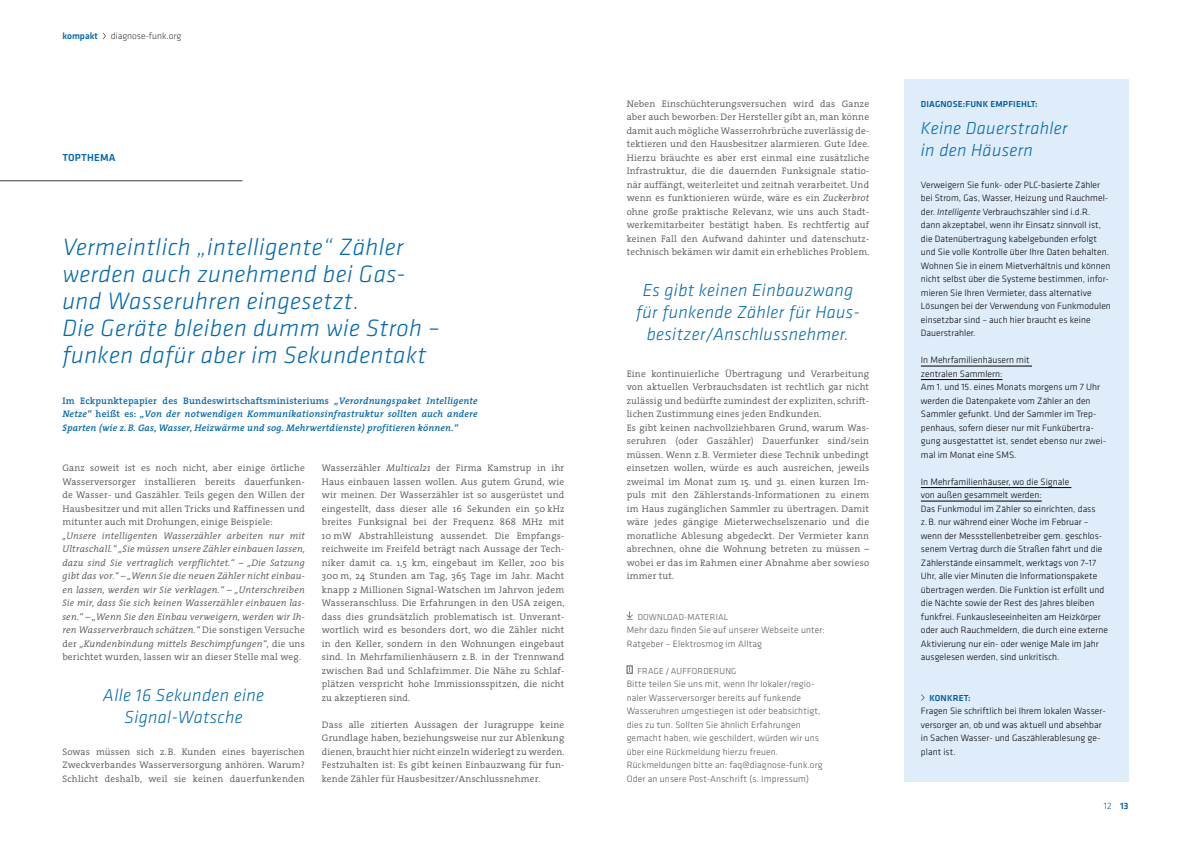
<style>
.page{position:relative;width:1191px;height:842px;background:#fff}
.page>*{position:absolute;margin:0;border:0;box-sizing:border-box;transform-origin:0 0}
.t1{font:italic 300 24.5px/27px "Klavika";letter-spacing:.02em;color:#0068b0}
.t2{font:italic 300 18px/22px "Klavika";letter-spacing:.02em;color:#0068b0;text-align:center}
.t3{font:500 10.5px "Klavika";color:#0068b0}
.t4{font:300 9.5px/13.5px "The Serif";letter-spacing:.02em;color:#535454;text-align:justify}
.t5{font:300 9.5px/13.5px "Klavika";letter-spacing:.005em;color:#000}
.t6{font:italic 300 9.5px/13.5px "The Serif";letter-spacing:.02em;color:#535454;text-align:justify}
.t7{font:300 9.5px/13.5px "Klavika";letter-spacing:.015em;color:#535454}
.t8{font:italic 600 9.5px/13.5px "The Serif";letter-spacing:.02em;color:#0068b0;text-align:justify}
.t9{font:300 9.5px "Klavika";color:#393a39}
.t10{font:500 9.5px "Klavika";color:#0068b0}
.t11{font:500 9.5px "Klavika";color:#005ca8}
.t12{font:300 9.5px "Klavika";color:#005ca8}
.t13{font:300 9px "Klavika";color:#535454}
.t14{font:500 9px "Klavika";letter-spacing:.02em;color:#005ca8}
.s1{font-style:normal}
.s2{font-style:italic}
</style>
<div class="page">
<hr style="left:0;top:181px;width:242px;height:1px;background:#393a39">
<svg style="left:103px;top:33px;width:3px;height:6px"></svg>
<div style="left:904px;top:80px;width:224px;height:702px;background:#dfecf9"></div>
<svg style="left:626px;top:611px;width:6px;height:9px"></svg>
<div style="left:626px;top:665px;width:6px;height:9px;border:1px solid #535454"></div>
<hr style="left:921px;top:366px;width:111px;height:1px;background:#000">
<hr style="left:921px;top:379px;width:81px;height:1px;background:#000">
<hr style="left:921px;top:487px;width:150px;height:1px;background:#000">
<hr style="left:921px;top:501px;width:120px;height:1px;background:#000">
<svg style="left:921px;top:694px;width:3px;height:7px"></svg>
<p class="t10" style="left:62px;top:31px;width:37px">KOMPAKT</p>
<p class="t9" style="left:111px;top:31px;width:72px">diagnose-funk.org</p>
<p class="t3" style="left:62px;top:151px;width:55px">TOPTHEMA</p>
<h1 class="t1" style="left:62px;top:234px;width:379px">Vermeintlich „intelligente“ Zähler werden auch zunehmend bei Gas&shy;und Wasseruhren eingesetzt.<br>Die Geräte bleiben dumm wie Stroh – funken dafür aber im Sekundentakt</h1>
<p class="t8" style="left:62px;top:393px;width:417px"><span class="s1">Im Eckpunktepapier des Bundeswirtschaftsministeriums</span> „Verordnungspaket Intelligente Netze“ <span class="s1">heißt es:</span> „Von der notwendigen Kommunikationsinfrastruktur sollten auch andere Sparten (wie z.B. Gas, Wasser, Heizwärme und sog. Mehrwertdienste) profitieren können.“</p>
<p class="t4" style="left:62px;top:461px;width:244px">Ganz soweit ist es noch nicht, aber einige örtliche Wasserversorger installieren bereits dauerfunken&shy;de Wasser- und Gaszähler. Teils gegen den Willen der Hausbesitzer und mit allen Tricks und Raffinessen und mitunter auch mit Drohungen, einige Beispiele:</p>
<p class="t6" style="left:62px;top:528px;width:244px">„Unsere intelligenten Wasserzähler arbeiten nur mit Ultraschall.“ „Sie müssen unsere Zähler einbauen lassen, dazu sind Sie vertraglich verpflichtet.“ – „Die Satzung gibt das vor.“ – „Wenn Sie die neuen Zähler nicht einbau&shy;en lassen, werden wir Sie verklagen.“ – „Unterschreiben Sie mir, dass Sie sich keinen Wasserzähler einbauen las&shy;sen.“ – „Wenn Sie den Einbau verweigern, werden wir Ih&shy;ren Wasserverbrauch schätzen.“ <span class="s1">Die sonstigen Versuche der</span> „Kundenbindung mittels Beschimpfungen“, <span class="s1">die uns berichtet wurden, lassen wir an dieser Stelle mal weg.</span></p>
<h2 class="t2" style="left:103px;top:684px;width:163px">Alle 16 Sekunden eine<br>Signal-Watsche</h2>
<p class="t4" style="left:62px;top:744px;width:244px">Sowas müssen sich z.B. Kunden eines bayerischen Zweckverbandes Wasserversorgung anhören. Warum?<br>Schlicht deshalb, weil sie keinen dauerfunkenden</p>
<p class="t4" style="left:322px;top:461px;width:244px">Wasserzähler <span class="s2">Multical21</span> der Firma Kamstrup in ihr Haus einbauen lassen wollen. Aus gutem Grund, wie wir meinen. Der Wasserzähler ist so ausgerüstet und eingestellt, dass dieser alle 16 Sekunden ein 50 kHz breites Funksignal bei der Frequenz 868 MHz mit 10 mW Abstrahlleistung aussendet. Die Empfangs&shy;reichweite im Freifeld beträgt nach Aussage der Tech&shy;niker damit ca. 1,5 km, eingebaut im Keller, 200 bis 300 m, 24 Stunden am Tag, 365 Tage im Jahr. Macht knapp 2 Millionen Signal-Watschen im Jahrvon jedem Wasseranschluss. Die Erfahrungen in den USA zeigen, dass dies grundsätzlich problematisch ist. Unverant&shy;wortlich wird es besonders dort, wo die Zähler nicht in den Keller, sondern in den Wohnungen eingebaut sind. In Mehrfamilienhäusern z.B. in der Trennwand zwischen Bad und Schlafzimmer. Die Nähe zu Schlaf&shy;plätzen verspricht hohe Immissionsspitzen, die nicht zu akzeptieren sind.</p>
<p class="t4" style="left:322px;top:717px;width:244px">Dass alle zitierten Aussagen der Juragruppe keine Grundlage haben, beziehungsweise nur zur Ablenkung dienen, braucht hier nicht einzeln widerlegt zu werden.<br>Festzuhalten ist: Es gibt keinen Einbauzwang für fun&shy;kende Zähler für Hausbesitzer/Anschlussnehmer.</p>
<p class="t4" style="left:626px;top:96px;width:244px">Neben Einschüchterungsversuchen wird das Ganze aber auch beworben: Der Hersteller gibt an, man könne damit auch mögliche Wasserrohrbrüche zuverlässig de&shy;tektieren und den Hausbesitzer alarmieren. Gute Idee.<br>Hierzu bräuchte es aber erst einmal eine zusätzliche Infrastruktur, die die dauernden Funksignale statio&shy;när auffängt, weiterleitet und zeitnah verarbeitet. Und wenn es funktionieren würde, wäre es ein <span class="s2">Zuckerbrot </span>ohne große praktische Relevanz, wie uns auch Stadt&shy;werkemitarbeiter bestätigt haben. Es rechtfertig auf keinen Fall den Aufwand dahinter und datenschutz&shy;technisch bekämen wir damit ein erhebliches Problem.</p>
<h2 class="t2" style="left:636px;top:279px;width:225px">Es gibt keinen Einbauzwang für funkende Zähler für Haus&shy;besitzer/Anschlussnehmer.</h2>
<p class="t4" style="left:626px;top:366px;width:244px;text-align:left">Eine kontinuierliche Übertragung und Verarbeitung von aktuellen Verbrauchsdaten ist rechtlich gar nicht zulässig und bedürfte zumindest der expliziten, schrift&shy;lichen Zustimmung eines jeden Endkunden.<br>Es gibt keinen nachvollziehbaren Grund, warum Was&shy;seruhren (oder Gaszähler) Dauerfunker sind/sein müssen. Wenn z.B. Vermieter diese Technik unbedingt einsetzen wollen, würde es auch ausreichen, jeweils zweimal im Monat zum 15. und 31. einen kurzen Im&shy;puls mit den Zählerstands-Informationen zu einem im Haus zugänglichen Sammler zu übertragen. Damit wäre jedes gängige Mieterwechselszenario und die monatliche Ablesung abgedeckt. Der Vermieter kann abrechnen, ohne die Wohnung betreten zu müssen – wobei er das im Rahmen einer Abnahme aber sowieso immer tut.</p>
<p class="t13" style="left:638px;top:612px;width:13px">Download</p>
<p class="t13" style="left:684px;top:612px;width:10px">-material</p>
<p class="t7" style="left:626px;top:623px;width:200px">Mehr dazu finden Sie auf unserer Webseite unter:<br>Ratgeber – Elektrosmog im Alltag</p>
<p class="t13" style="left:637px;top:666px;width:10px">Frage</p>
<p class="t13" style="left:665px;top:666px;width:18px">/Aufforderung</p>
<p class="t7" style="left:626px;top:677px;width:198px">Bitte teilen Sie uns mit, wenn Ihr lokaler/regio&shy;naler Wasserversorger bereits auf funkende Wasseruhren umgestiegen ist oder beabsichtigt, dies zu tun. Sollten Sie ähnlich Erfahrungen gemacht haben, wie geschildert, würden wir uns über eine Rückmeldung hierzu freuen.<br>Rückmeldungen bitte an: faq@diagnose-funk.org Oder an unsere Post-Anschrift (s. Impressum)</p>
<p class="t14" style="left:921px;top:99px;width:118px">DIAGNOSE:FUNK EMPFIEHLT:</p>
<h2 class="t2" style="left:921px;top:117px;width:148px;text-align:left">Keine Dauerstrahler in den Häusern</h2>
<p class="t5" style="left:921px;top:178px;width:191px">Verweigern Sie funk- oder PLC-basierte Zähler bei Strom, Gas, Wasser, Heizung und Rauchmel&shy;der. <span class="s2">Intelligente</span> Verbrauchszähler sind i.d.R. dann akzeptabel, wenn ihr Einsatz sinnvoll ist, die Datenübertragung kabelgebunden erfolgt und Sie volle Kontrolle über Ihre Daten behalten.<br>Wohnen Sie in einem Mietverhältnis und können nicht selbst über die Systeme bestimmen, infor&shy;mieren Sie Ihren Vermieter, dass alternative Lösungen bei der Verwendung von Funkmodulen einsetzbar sind – auch hier braucht es keine Dauerstrahler.</p>
<p class="t5" style="left:921px;top:353px;width:187px">In Mehrfamilienhäusern mit<br>zentralen Sammlern:<br>Am 1. und 15. eines Monats morgens um 7 Uhr werden die Datenpakete vom Zähler an den Sammler gefunkt. Und der Sammler im Trep&shy;penhaus, sofern dieser nur mit Funkübertra&shy;gung ausgestattet ist, sendet ebenso nur zwei&shy;mal im Monat eine SMS.</p>
<p class="t5" style="left:921px;top:475px;width:189px">In Mehrfamilienhäuser, wo die Signale<br>von außen gesammelt werden:<br>Das Funkmodul im Zähler so einrichten, dass z.B. nur während einer Woche im Februar – wenn der Messstellenbetreiber gem. geschlos&shy;senem Vertrag durch die Straßen fährt und die Zählerstände einsammelt, werktags von 7–17<br>Uhr, alle vier Minuten die Informationspakete übertragen werden. Die Funktion ist erfüllt und die Nächte sowie der Rest des Jahres bleiben funkfrei. Funkausleseeinheiten am Heizkörper oder auch Rauchmeldern, die durch eine externe Aktivierung nur ein- oder wenige Male im Jahr ausgelesen werden, sind unkritisch.</p>
<p class="t14" style="left:929px;top:693px;width:43px">KONKRET:</p>
<p class="t5" style="left:921px;top:704px;width:186px">Fragen Sie schriftlich bei Ihrem lokalen Wasser&shy;versorger an, ob und was aktuell und absehbar in Sachen Wasser- und Gaszählerablesung ge&shy;plant ist.</p>
<p class="t12" style="left:1103px;top:800px;width:9px">12</p>
<p class="t11" style="left:1120px;top:800px;width:10px">13</p>
</div>
